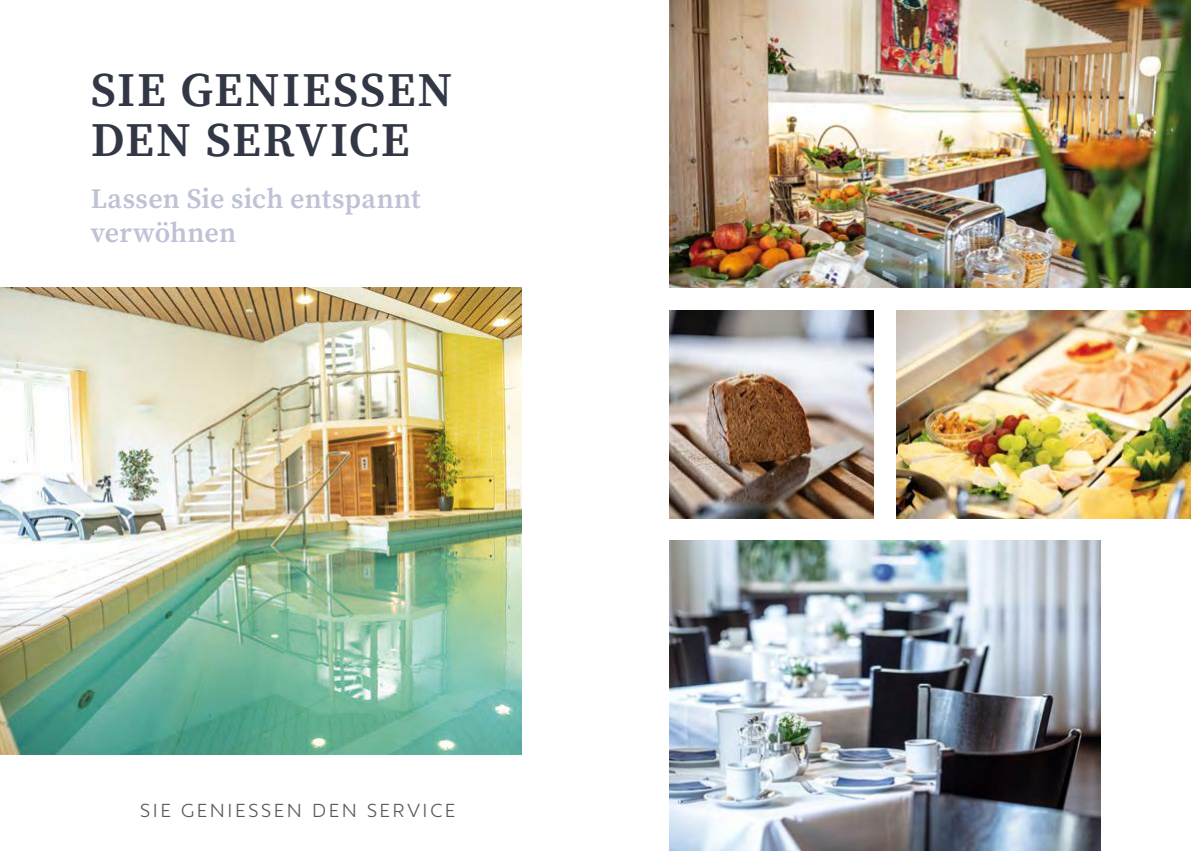
<style>
.page{position:relative;width:1191px;height:851px;background:#fff}
.page>*{position:absolute;margin:0;border:0;box-sizing:border-box;transform-origin:0 0}
.t1{font:600 48px/50px "Source Serif Pro";letter-spacing:.04em;color:#313745}
.t2{font:600 28px/34px "Source Serif Pro";letter-spacing:.005em;color:#bdc3d5}
.t3{font:300 21px "Autor";letter-spacing:.095em;color:#58585c}
</style>
<div class="page">
<img style="left:0;top:287px;width:522px;height:467px">
<img style="left:669px;top:310px;width:204px;height:208px">
<img style="left:896px;top:310px;width:295px;height:208px">
<img style="left:669px;top:0;width:522px;height:287px">
<img style="left:669px;top:541px;width:431px;height:309px">
<h1 class="t1" style="left:91px;top:65px;width:363px">SIE GENIESSEN<br>DEN SERVICE</h1>
<p class="t2" style="left:91px;top:181px;width:331px">Lassen Sie sich entspannt verwöhnen</p>
<p class="t3" style="left:140px;top:797px;width:317px">SIE GENIESSEN DEN SERVICE</p>
</div>
